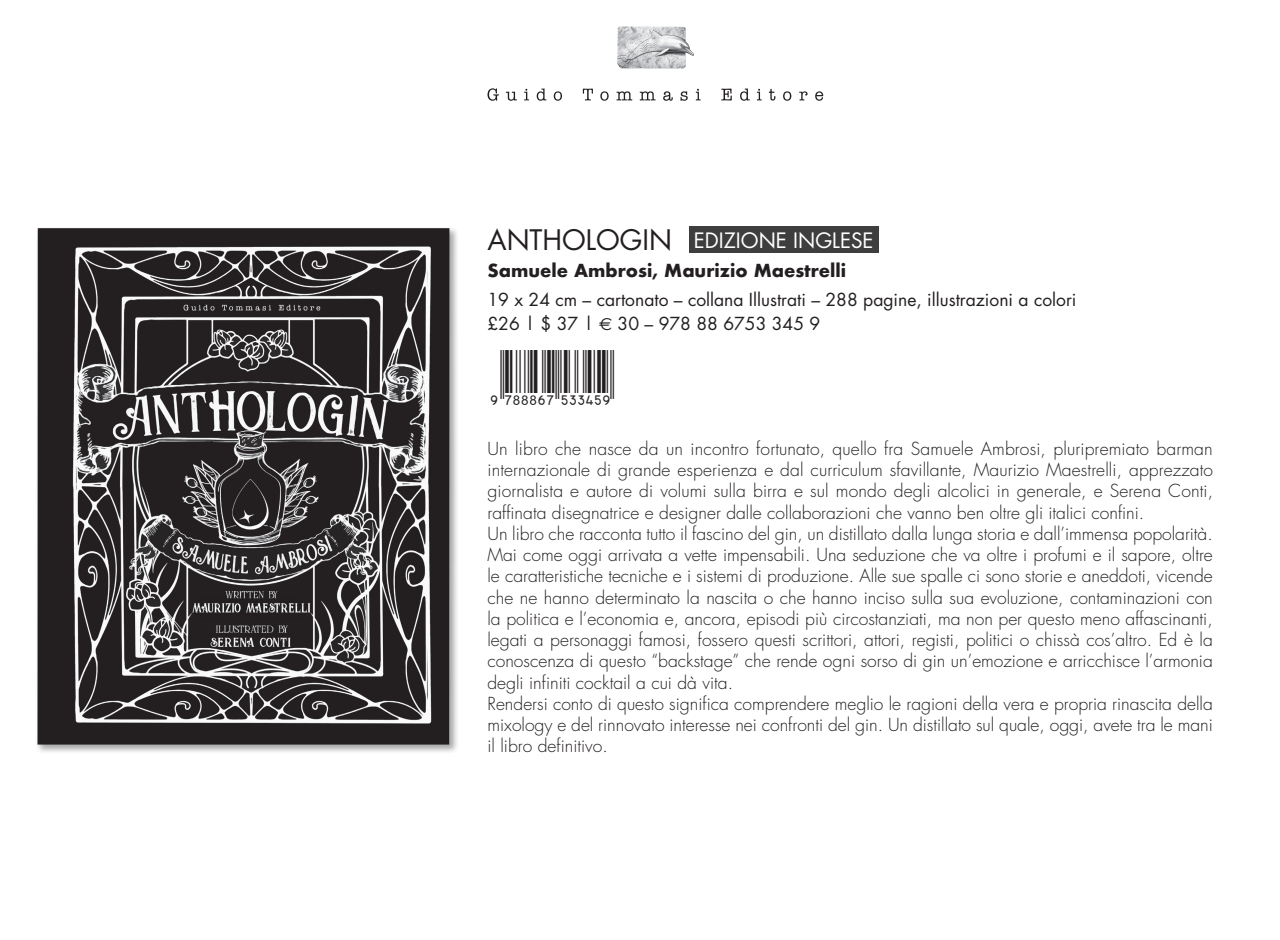
<style>
.page{position:relative;width:1280px;height:940px;background:#fff}
.page>*{position:absolute;margin:0;border:0;box-sizing:border-box;transform-origin:0 0}
.TITOLO_TABLET{font:27.5px "Futura";color:#231f20}
.TITOLO_SCHEDA_OK{font:20.62px "Futura";color:#fff}
.TESTO_SCHEDA_OK{font:300 17.5px/21.2px "Futura";color:#231f20;text-align:justify}
.DATI_TECNICI_TABLET{font:17.5px/23.8px "Futura";color:#231f20}
.AUTORE_TABLET{font:700 17.5px "Futura";color:#231f20}
.s1{font-family:"Euro Sans"}
</style>
<div class="page">
<img style="left:617px;top:26px;width:54px;height:42px">
<svg style="left:487px;top:88px;width:336px;height:13px"></svg>
<div style="left:36px;top:226px;width:423px;height:528px;background:#231f20;opacity:.4"></div>
<img style="left:38px;top:228px;width:411px;height:517px">
<div style="left:689px;top:226px;width:189px;height:27px;background:#3e3e3f"></div>
<p class="TITOLO_TABLET" style="left:488px;top:221px;width:186px">ANTHOLOGIN</p>
<p class="AUTORE_TABLET" style="left:488px;top:258px;width:360px">Samuele Ambrosi, Maurizio Maestrelli</p>
<p class="DATI_TECNICI_TABLET" style="left:488px;top:287px;width:591px">19 x 24 cm – cartonato – collana Illustrati – 288 pagine, illustrazioni a colori £26 | $ 37 | <span class="s1">€</span> 30 – 978 88 6753 345 9</p>
<p class="TITOLO_SCHEDA_OK" style="left:694px;top:226px;width:181px">EDIZIONE INGLESE</p>
<p class="TESTO_SCHEDA_OK" style="left:488px;top:438px;width:727px">Un libro che nasce da un incontro fortunato, quello fra Samuele Ambrosi, pluripremiato barman internazionale di grande esperienza e dal curriculum sfavillante, Maurizio Maestrelli, apprezzato giornalista e autore di volumi sulla birra e sul mondo degli alcolici in generale, e Serena Conti, raffinata disegnatrice e designer dalle collaborazioni che vanno ben oltre gli italici confini.</p>
<p class="TESTO_SCHEDA_OK" style="left:488px;top:523px;width:727px">Un libro che racconta tutto il fascino del gin, un distillato dalla lunga storia e dall’immensa popolarità.<br>Mai come oggi arrivata a vette impensabili. Una seduzione che va oltre i profumi e il sapore, oltre le caratteristiche tecniche e i sistemi di produzione. Alle sue spalle ci sono storie e aneddoti, vicende che ne hanno determinato la nascita o che hanno inciso sulla sua evoluzione, contaminazioni con la politica e l’economia e, ancora, episodi più circostanziati, ma non per questo meno affascinanti, legati a personaggi famosi, fossero questi scrittori, attori, registi, politici o chissà cos’altro. Ed è la conoscenza di questo “backstage” che rende ogni sorso di gin un’emozione e arricchisce l’armonia degli infiniti cocktail a cui dà vita.</p>
<p class="TESTO_SCHEDA_OK" style="left:488px;top:693px;width:727px">Rendersi conto di questo significa comprendere meglio le ragioni della vera e propria rinascita della mixology e del rinnovato interesse nei confronti del gin. Un distillato sul quale, oggi, avete tra le mani il libro definitivo.</p>
</div>
